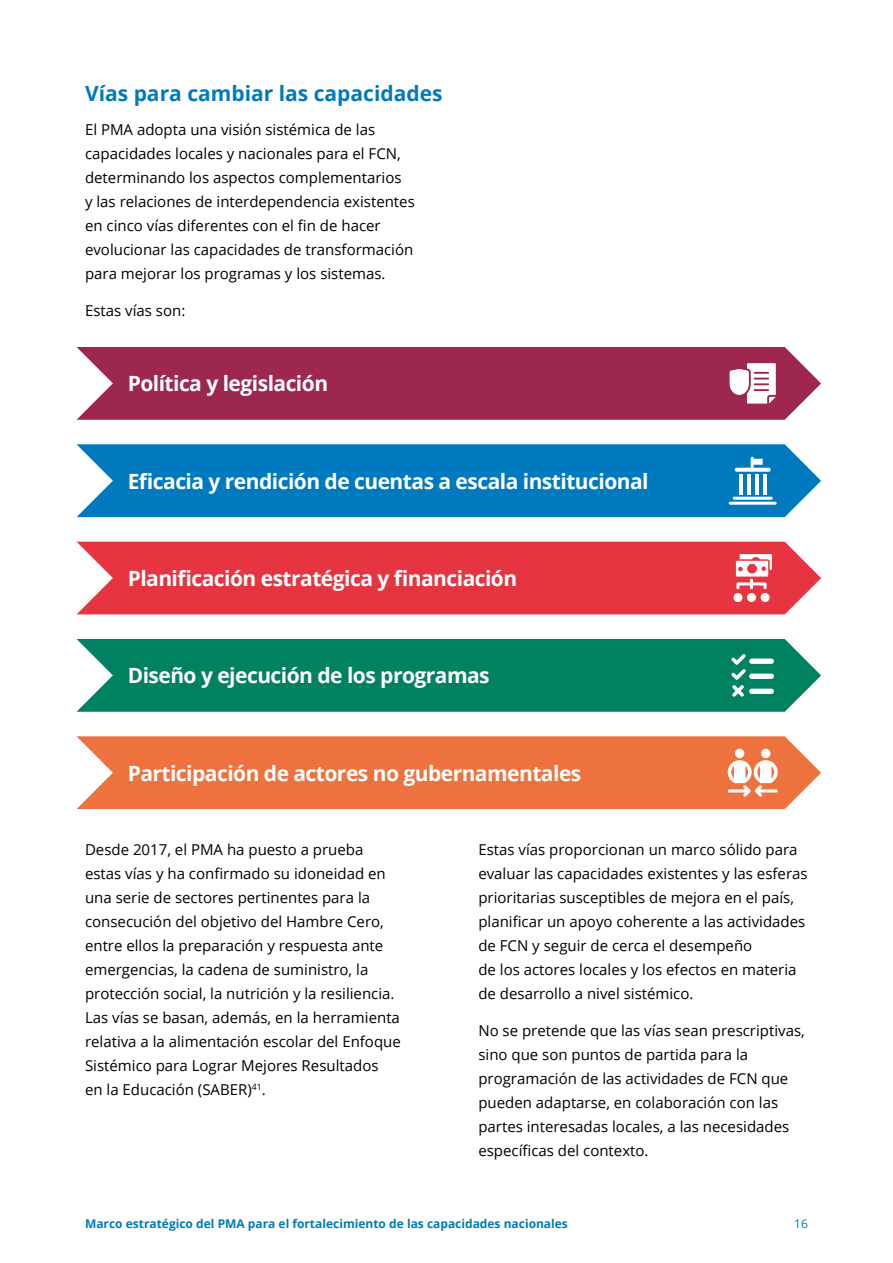
<style>
.page{position:relative;width:893px;height:1263px;background:#fff}
.page>*{position:absolute;margin:0;border:0;box-sizing:border-box;transform-origin:0 0}
.t1{font:700 21px "Open Sans";letter-spacing:-.025em;color:#fff}
.t2{font:700 21px "Open Sans";color:#007abf}
.t3{font:15px/24px "Open Sans";color:#000}
.t4{font:700 12px "Open Sans";color:#007abf}
.t5{font:12px "Open Sans";color:#007abf}
</style>
<div class="page">
<div style="left:77px;top:347px;width:744px;height:73px;background:#9d2750"></div>
<div style="left:77px;top:542px;width:744px;height:72px;background:#e73441"></div>
<div style="left:77px;top:444px;width:744px;height:73px;background:#007abf"></div>
<div style="left:77px;top:639px;width:744px;height:73px;background:#008262"></div>
<div style="left:77px;top:736px;width:744px;height:73px;background:#ee723e"></div>
<svg style="left:730px;top:363px;width:46px;height:41px"></svg>
<hr style="left:729px;top:502px;width:48px;height:3px;background:#fff">
<hr style="left:733px;top:497px;width:40px;height:3px;background:#fff">
<hr style="left:739px;top:474px;width:4px;height:21px;background:#fff">
<hr style="left:747px;top:474px;width:4px;height:21px;background:#fff">
<hr style="left:755px;top:474px;width:4px;height:21px;background:#fff">
<hr style="left:763px;top:474px;width:4px;height:21px;background:#fff">
<svg style="left:735px;top:457px;width:36px;height:15px"></svg>
<div style="left:733px;top:593px;width:9px;height:9px;background:#fff;border-radius:50%"></div>
<div style="left:761px;top:593px;width:9px;height:9px;background:#fff;border-radius:50%"></div>
<div style="left:747px;top:593px;width:9px;height:9px;background:#fff;border-radius:50%"></div>
<svg style="left:736px;top:554px;width:36px;height:35px"></svg>
<div style="left:749px;top:674px;width:25px;height:5px;background:#fff;border-radius:3px"></div>
<svg style="left:731px;top:654px;width:15px;height:43px"></svg>
<div style="left:749px;top:658px;width:25px;height:6px;background:#fff;border-radius:3px"></div>
<div style="left:749px;top:689px;width:25px;height:5px;background:#fff;border-radius:3px"></div>
<div style="left:761px;top:749px;width:9px;height:9px;background:#fff;border-radius:50%"></div>
<svg style="left:728px;top:760px;width:50px;height:37px"></svg>
<div style="left:735px;top:749px;width:9px;height:9px;background:#fff;border-radius:50%"></div>
<h1 class="t2" style="left:85px;top:79px;width:359px">Vías para cambiar las capacidades</h1>
<p class="t3" style="left:85px;top:117px;width:331px">El PMA adopta una visión sistémica de las capacidades locales y nacionales para el FCN, determinando los aspectos complementarios<br>y las relaciones de interdependencia existentes en cinco vías diferentes con el fin de hacer evolucionar las capacidades de transformación para mejorar los programas y los sistemas.</p>
<p class="t3" style="left:85px;top:298px;width:102px">Estas vías son:</p>
<h1 class="t1" style="left:128px;top:369px;width:202px">Política y legislación</h1>
<h1 class="t1" style="left:128px;top:466px;width:522px">Eficacia y rendición de cuentas a escala institucional</h1>
<h1 class="t1" style="left:128px;top:564px;width:391px">Planificación estratégica y financiación</h1>
<h1 class="t1" style="left:128px;top:661px;width:363px">Diseño y ejecución de los programas</h1>
<h1 class="t1" style="left:128px;top:758px;width:455px">Participación de actores no gubernamentales</h1>
<p class="t3" style="left:85px;top:837px;width:317px">Desde 2017, el PMA ha puesto a prueba estas vías y ha confirmado su idoneidad en una serie de sectores pertinentes para la consecución del objetivo del Hambre Cero, entre ellos la preparación y respuesta ante emergencias, la cadena de suministro, la protección social, la nutrición y la resiliencia.<br>Las vías se basan, además, en la herramienta relativa a la alimentación escolar del Enfoque Sistémico para Lograr Mejores Resultados<br>en la Educación (SABER)<sup>41</sup>.</p>
<p class="t3" style="left:478px;top:837px;width:331px">Estas vías proporcionan un marco sólido para evaluar las capacidades existentes y las esferas prioritarias susceptibles de mejora en el país, planificar un apoyo coherente a las actividades de FCN y seguir de cerca el desempeño<br>de los actores locales y los efectos en materia de desarrollo a nivel sistémico.</p>
<p class="t3" style="left:478px;top:1018px;width:328px">No se pretende que las vías sean prescriptivas, sino que son puntos de partida para la programación de las actividades de FCN que pueden adaptarse, en colaboración con las partes interesadas locales, a las necesidades específicas del contexto.</p>
<p class="t4" style="left:85px;top:1215px;width:484px">Marco estratégico del PMA para el fortalecimiento de las capacidades nacionales</p>
<p class="t5" style="left:794px;top:1215px;width:15px">16</p>
</div>
